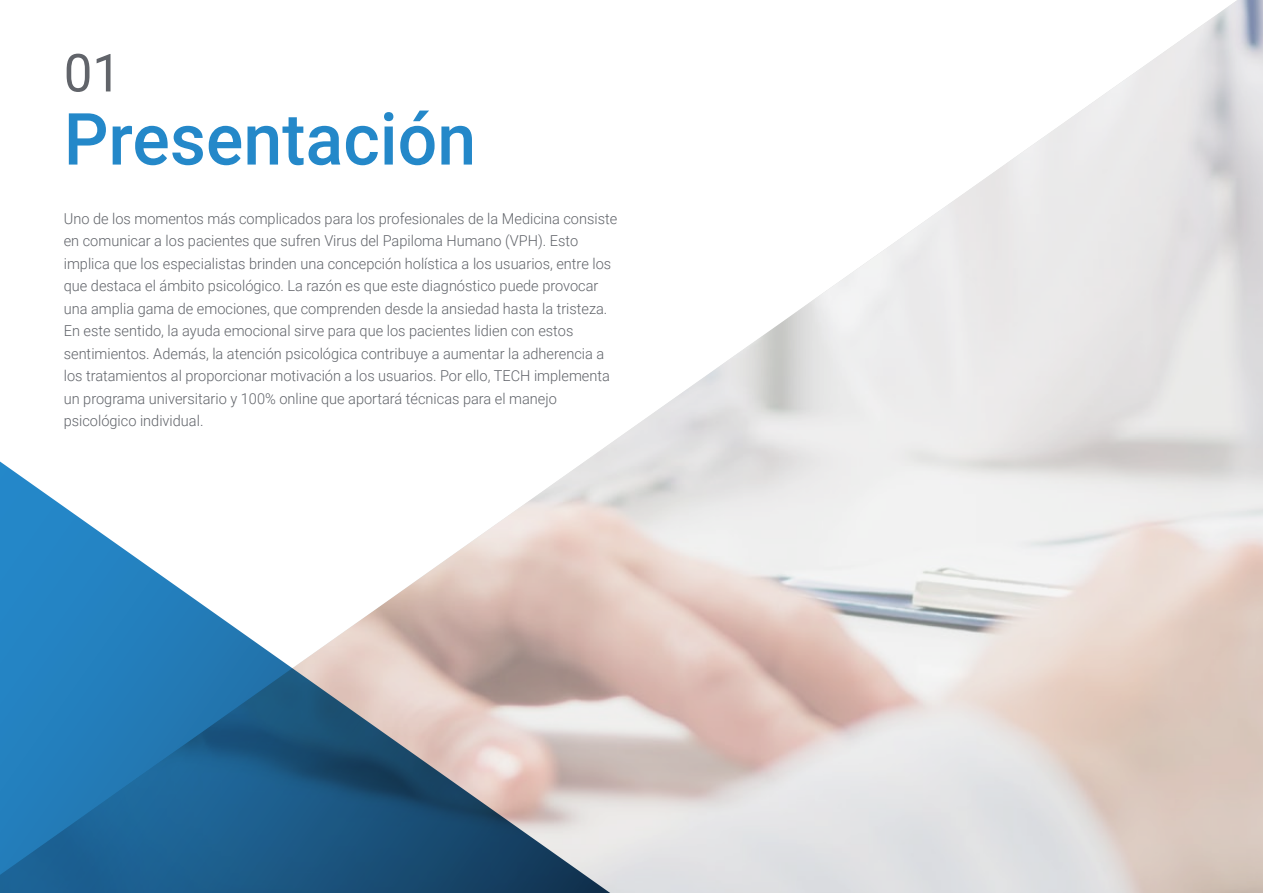
<style>
.page{position:relative;width:1263px;height:893px;background:#fff}
.page>*{position:absolute;margin:0;border:0;box-sizing:border-box;transform-origin:0 0}
.t1{font:500 72px "Roboto";color:#2488c9}
.t2{font:52.5px "Roboto";color:#61646a}
.t3{font:300 15px/22.5px "Roboto";color:#61646a}
</style>
<div class="page">
<svg style="left:0;top:446px;width:640px;height:447px"></svg>
<h2 class="t2" style="left:64px;top:36px;width:59px">01</h2>
<h1 class="t1" style="left:64px;top:89px;width:414px">Presentación</h1>
<p class="t3" style="left:64px;top:207px;width:555px">Uno de los momentos más complicados para los profesionales de la Medicina consiste en comunicar a los pacientes que sufren Virus del Papiloma Humano (VPH). Esto implica que los especialistas brinden una concepción holística a los usuarios, entre los que destaca el ámbito psicológico. La razón es que este diagnóstico puede provocar una amplia gama de emociones, que comprenden desde la ansiedad hasta la tristeza.<br>En este sentido, la ayuda emocional sirve para que los pacientes lidien con estos sentimientos. Además, la atención psicológica contribuye a aumentar la adherencia a los tratamientos al proporcionar motivación a los usuarios. Por ello, TECH implementa un programa universitario y 100% online que aportará técnicas para el manejo psicológico individual.</p>
</div>
